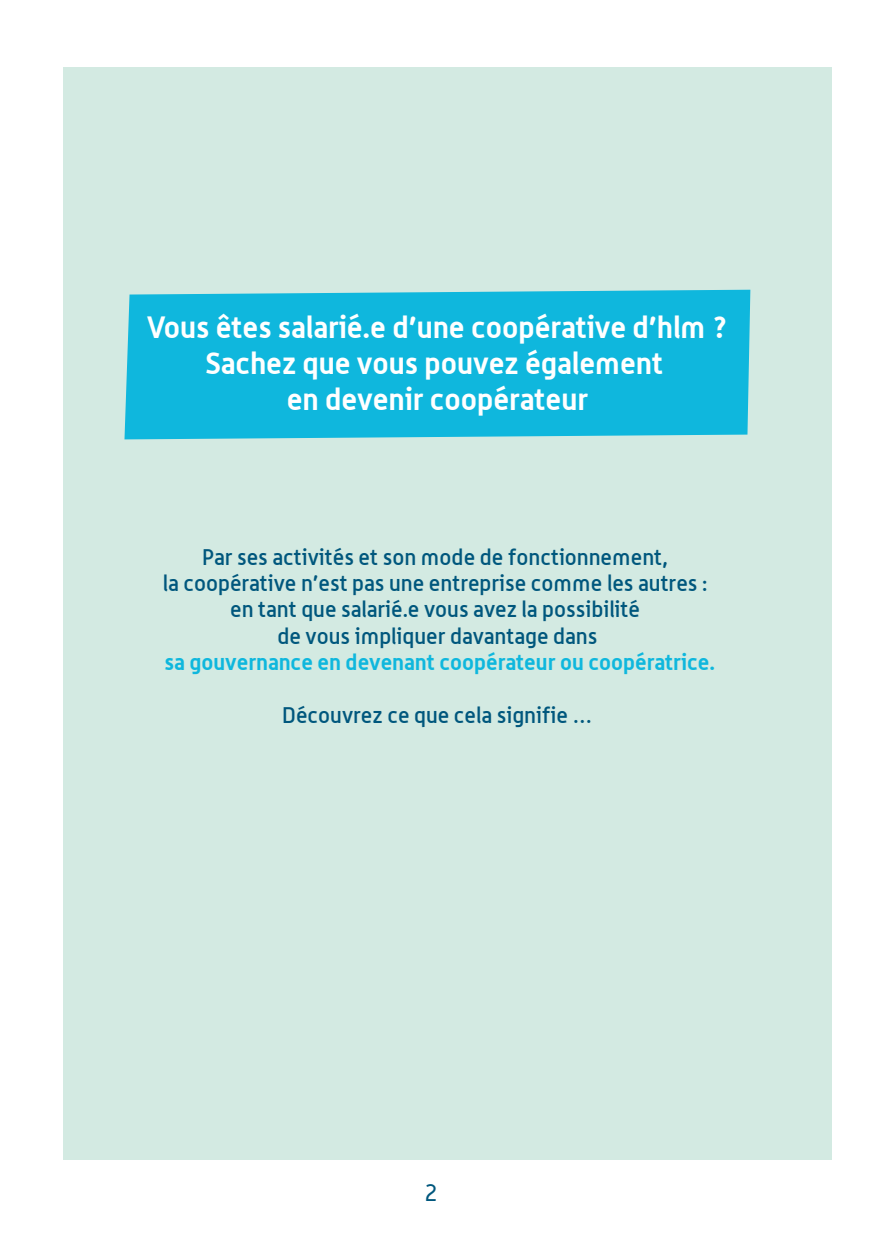
<style>
.page{position:relative;width:896px;height:1248px;background:#fff}
.page>*{position:absolute;margin:0;border:0;box-sizing:border-box;transform-origin:0 0}
.t1{font:700 30px/36px "Alwyn";color:#fff;text-align:center}
.t2{font:24px "Alwyn";color:#00577d}
.t3{font:500 22px/26.4px "Alwyn";color:#00577d;text-align:center}
.t4{font:700 22px "Alwyn";color:#0fb7dd}
</style>
<div class="page">
<div style="left:64px;top:67px;width:768px;height:1092px;background:#d3eae2"></div>
<div style="left:124px;top:290px;width:626px;height:149px;background:#0fb7dd"></div>
<h1 class="t1" style="left:147px;top:308px;width:583px">Vous êtes salarié.e d’une coopérative d’hlm ?<br>Sachez que vous pouvez également<br>en devenir coopérateur</h1>
<p class="t3" style="left:163px;top:543px;width:546px">Par ses activités et son mode de fonctionnement,<br>la coopérative n’est pas une entreprise comme les autres : en tant que salarié.e vous avez la possibilité<br>de vous impliquer davantage dans</p>
<p class="t4" style="left:164px;top:648px;width:552px">sa gouvernance en devenant coopérateur ou coopératrice.</p>
<p class="t3" style="left:282px;top:701px;width:312px">Découvrez ce que cela signifie …</p>
<p class="t2" style="left:424px;top:1178px;width:15px">2</p>
</div>
